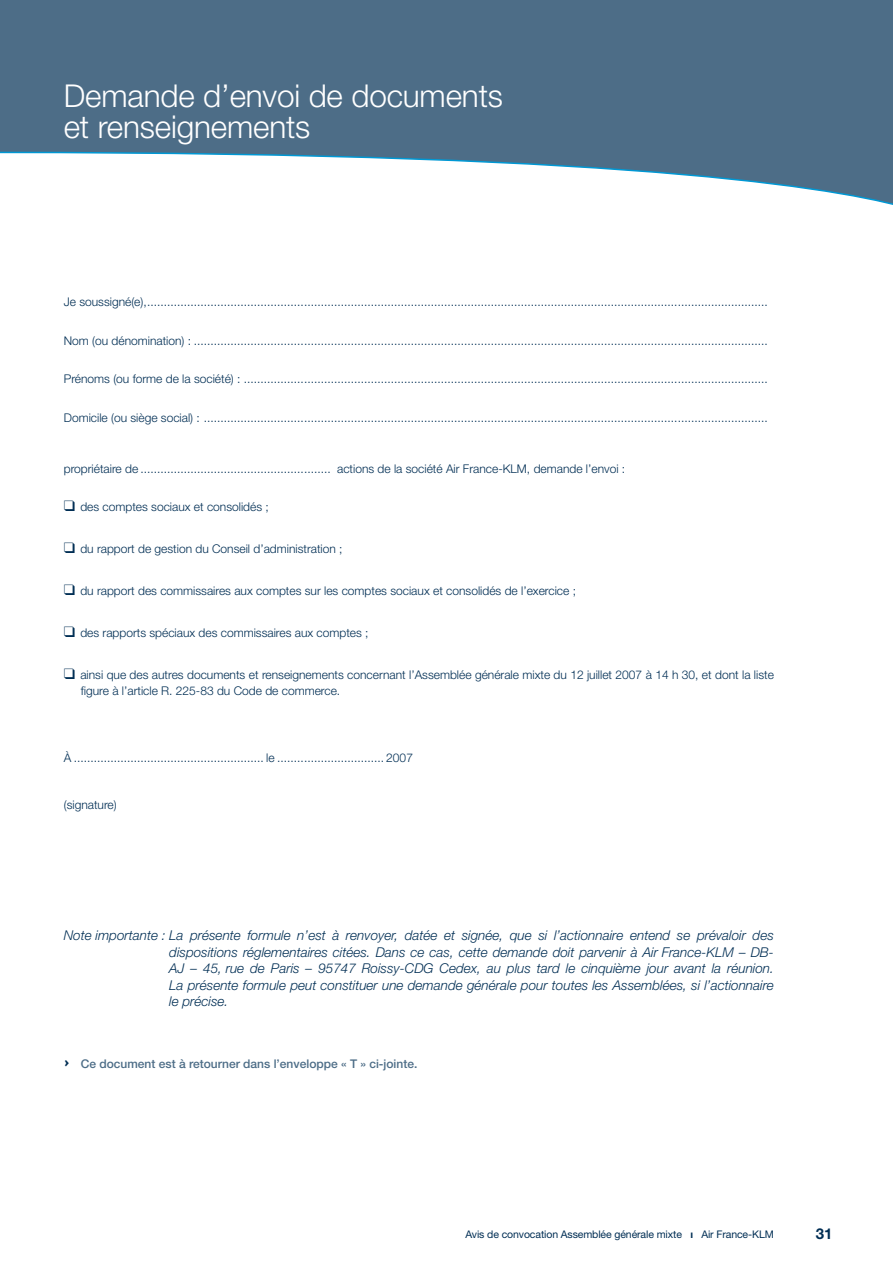
<style>
.page{position:relative;width:893px;height:1263px;background:#fff}
.page>*{position:absolute;margin:0;border:0;box-sizing:border-box;transform-origin:0 0}
.t1{font:300 31.5px/31.5px "Helvetica Neue LT Std";letter-spacing:-.005em;color:#fff}
.t2{font:700 15px "Helvetica Neue LT Std";color:#002e54}
.t3{font:italic 300 13.5px/16.5px "Helvetica Neue LT Std";color:#002e54;text-align:justify}
.t4{font:300 12px/16.5px "Helvetica Neue LT Std";color:#002e54}
.t5{font:500 12px "Helvetica Neue LT Std";color:#4d6d87}
.t6{font:12px "Mini Pics Directional AA";color:#002e54}
.t7{font:10.5px "Helvetica Neue LT Std";letter-spacing:-.01em;color:#002e54}
.s1{font-weight:700}
</style>
<div class="page">
<div style="left:2px;top:0;width:891px;height:151px;background:#4d6d87"></div>
<svg style="left:2px;top:151px;width:891px;height:54px"></svg>
<svg style="left:0;top:0;width:2px;height:154px"></svg>
<h1 class="t1" style="left:64px;top:79px;width:441px">Demande d’envoi de documents et renseignements</h1>
<p class="t4" style="left:64px;top:293px;width:705px">Je soussigné(e),..........................................................................................................................................................................................</p>
<p class="t4" style="left:64px;top:332px;width:705px">Nom (ou dénomination) : ............................................................................................................................................................................</p>
<p class="t4" style="left:64px;top:370px;width:705px">Prénoms (ou forme de la société) : .............................................................................................................................................................</p>
<p class="t4" style="left:64px;top:409px;width:705px">Domicile (ou siège social) : .........................................................................................................................................................................</p>
<p class="t4" style="left:64px;top:460px;width:563px">propriétaire de ......................................................... actions de la société Air France-KLM, demande l’envoi :</p>
<p class="t4" style="left:80px;top:498px;width:190px">des comptes sociaux et consolidés ;</p>
<p class="t4" style="left:80px;top:540px;width:264px">du rapport de gestion du Conseil d’administration ;</p>
<p class="t4" style="left:80px;top:582px;width:497px">du rapport des commissaires aux comptes sur les comptes sociaux et consolidés de l’exercice ;</p>
<p class="t4" style="left:80px;top:624px;width:290px">des rapports spéciaux des commissaires aux comptes ;</p>
<p class="t4" style="left:80px;top:666px;width:695px">ainsi que des autres documents et renseignements concernant l’Assemblée générale mixte du 12 juillet 2007 à 14 h 30, et dont la liste figure à l’article R. 225-83 du Code de commerce.</p>
<p class="t4" style="left:64px;top:749px;width:351px">À ......................................................... le ................................ 2007</p>
<p class="t4" style="left:64px;top:796px;width:54px">(signature)</p>
<p class="t3" style="left:169px;top:927px;width:606px;text-indent:-106px">Note importante : La présente formule n’est à renvoyer, datée et signée, que si l’actionnaire entend se prévaloir des dispositions réglementaires citées. Dans ce cas, cette demande doit parvenir à Air France-KLM – DB-AJ – 45, rue de Paris – 95747 Roissy-CDG Cedex, au plus tard le cinquième jour avant la réunion.<br>La présente formule peut constituer une demande générale pour toutes les Assemblées, si l’actionnaire le précise.</p>
<p class="t6" style="left:64px;top:1057px;width:8px">^</p>
<p class="t5" style="left:81px;top:1057px;width:338px">Ce document est à retourner dans l’enveloppe « T » ci-jointe.</p>
<p class="t7" style="left:465px;top:1228px;width:310px">Avis de convocation Assemblée générale mixte <span class="s1">ı</span> Air France-KLM</p>
<p class="t2" style="left:816px;top:1224px;width:18px">31</p>
</div>
